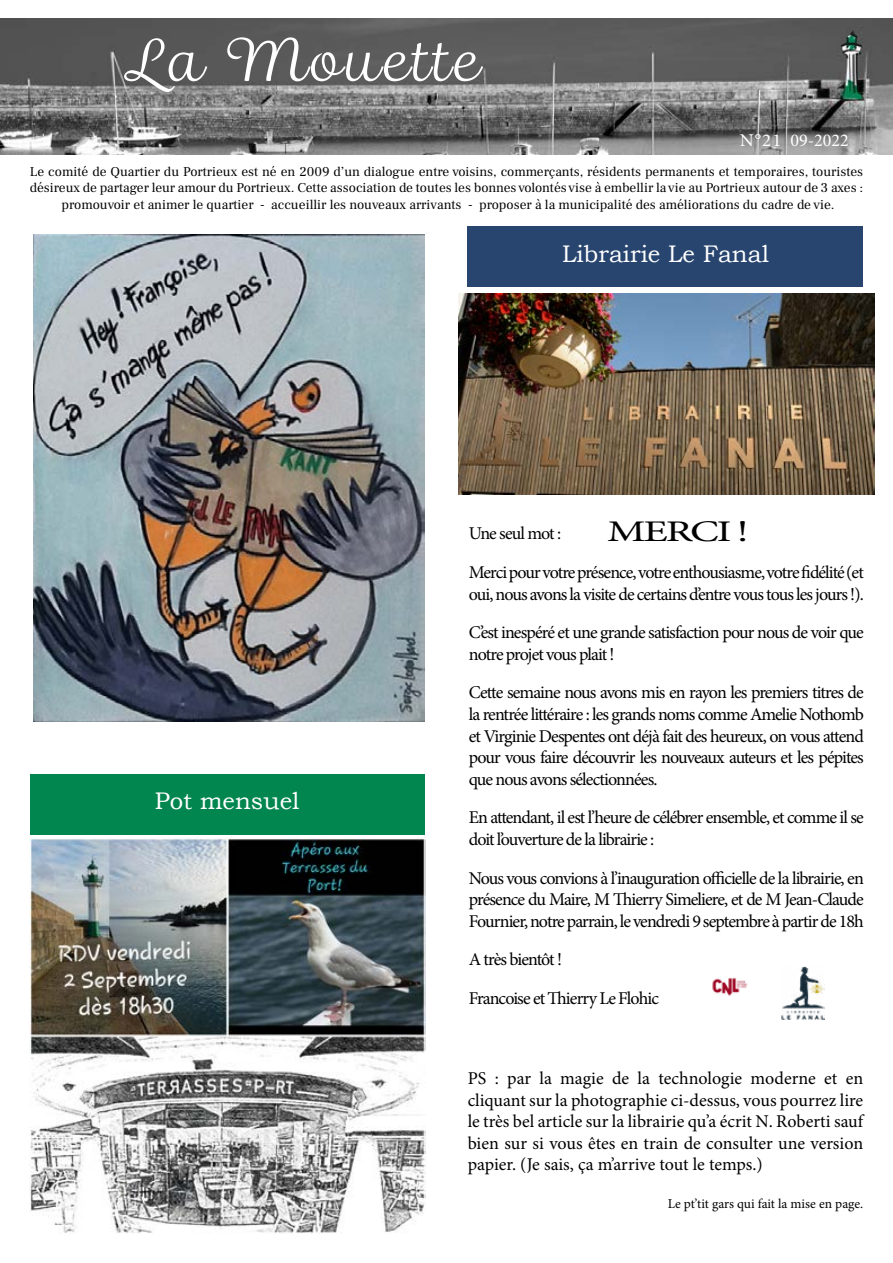
<style>
.page{position:relative;width:893px;height:1263px;background:#fff}
.page>*{position:absolute;margin:0;border:0;box-sizing:border-box;transform-origin:0 0}
.t1{font:55.5px "Madre Script";letter-spacing:.05em;color:#fff;scale:1.05 1}
.t2{font:30px "Minion Pro";letter-spacing:-.05em;color:#000;scale:1.44 1}
.t3{font:24px "Bookman Old Style";color:#fff}
.t4{font:18px/21.6px "Minion Pro";letter-spacing:-.05em;color:#000}
.t5{font:18px "Minion Pro";color:#fff;scale:1.05 1}
.t6{font:13.5px/16.2px "Frank Ruhl Hofshi";color:#000;text-align:center}
.t7{font:13.5px "Minion Pro";color:#000}
</style>
<div class="page">
<img style="left:0;top:18px;width:893px;height:137px">
<div style="left:468px;top:226px;width:395px;height:61px;background:#27456f"></div>
<img style="left:712px;top:977px;width:36px;height:19px">
<img style="left:781px;top:966px;width:43px;height:53px">
<img style="left:458px;top:293px;width:417px;height:201px">
<div style="left:30px;top:774px;width:394px;height:61px;background:#02864f"></div>
<img style="left:30px;top:838px;width:395px;height:395px">
<img style="left:33px;top:234px;width:391px;height:487px">
<h1 class="t1" style="left:124px;top:29px;width:341px">La Mouette</h1>
<p class="t5" style="left:740px;top:128px;width:105px">N°21 09-2022</p>
<p class="t6" style="left:30px;top:164px;width:835px">Le comité de Quartier du Portrieux est né en 2009 d’un dialogue entre voisins, commerçants, résidents permanents et temporaires, touristes désireux de partager leur amour du Portrieux. Cette association de toutes les bonnes volontés vise à embellir la vie au Portrieux autour de 3 axes : promouvoir et animer le quartier - accueillir les nouveaux arrivants - proposer à la municipalité des améliorations du cadre de vie.</p>
<h3 class="t3" style="left:155px;top:788px;width:146px">Pot mensuel</h3>
<h3 class="t3" style="left:562px;top:240px;width:208px">Librairie Le Fanal</h3>
<h2 class="t2" style="left:607px;top:511px;width:100px">MERCI !</h2>
<p class="t4" style="left:469px;top:514px;width:397px;line-height:38.5px">Une seul mot :<br>Merci pour votre présence, votre enthousiasme, votre fidélité (et</p>
<p class="t4" style="left:469px;top:575px;width:397px;line-height:38.5px">oui, nous avons la visite de certains d’entre vous tous les jours !).<br>C’est inespéré et une grande satisfaction pour nous de voir que</p>
<p class="t4" style="left:469px;top:635px;width:397px;line-height:38.5px">notre projet vous plait !<br>Cette semaine nous avons mis en rayon les premiers titres de</p>
<p class="t4" style="left:469px;top:703px;width:397px;text-align:justify">la rentrée littéraire : les grands noms comme Amelie Nothomb et Virginie Despentes ont déjà fait des heureux, on vous attend pour vous faire découvrir les nouveaux auteurs et les pépites que nous avons sélectionnées.</p>
<p class="t4" style="left:469px;top:807px;width:397px">En attendant, il est l’heure de célébrer ensemble, et comme il se doit l’ouverture de la librairie :</p>
<p class="t4" style="left:469px;top:867px;width:396px;text-align:justify">Nous vous convions à l’inauguration officielle de la librairie, en présence du Maire, M Thierry Simeliere, et de M Jean-Claude Fournier, notre parrain, le vendredi 9 septembre à partir de 18h</p>
<p class="t4" style="left:469px;top:940px;width:192px;line-height:38.5px">A très bientôt !<br>Francoise et Thierry Le Flohic</p>
<p class="t4" style="left:468px;top:1067px;width:397px;text-align:justify">PS : par la magie de la technologie moderne et en cliquant sur la photographie ci-dessus, vous pourrez lire le très bel article sur la librairie qu’a écrit N. Roberti sauf bien sur si vous êtes en train de consulter une version papier. (Je sais, ça m’arrive tout le temps.)</p>
<p class="t7" style="left:668px;top:1195px;width:197px">Le pt’tit gars qui fait la mise en page.</p>
</div>
